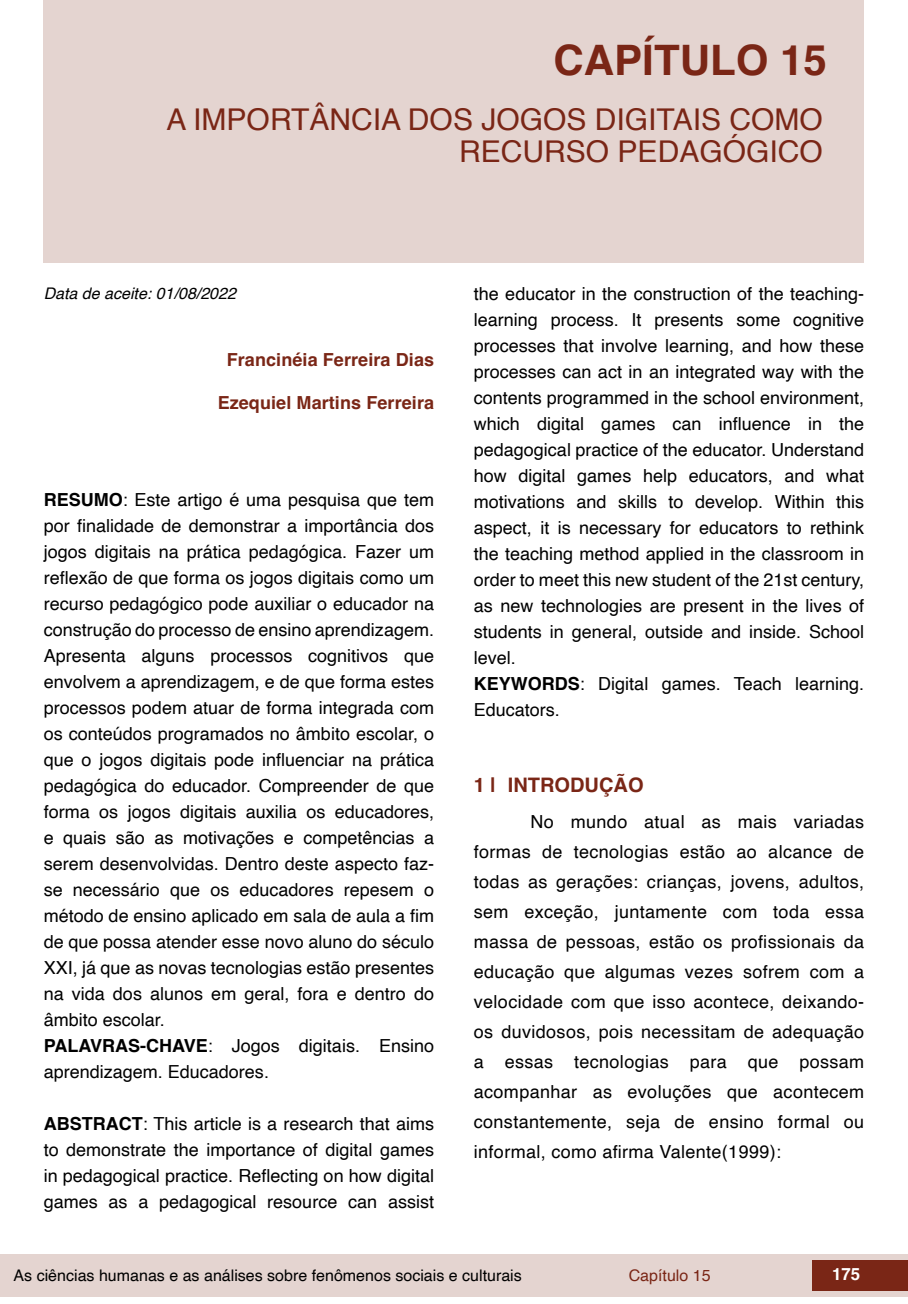
<style>
.page{position:relative;width:908px;height:1304px;background:#fff}
.page>*{position:absolute;margin:0;border:0;box-sizing:border-box;transform-origin:0 0}
.t1{font:700 42px "Helvetica";color:#7a2616}
.t2{font:30px/32px "Helvetica";color:#7a2616;text-align:right}
.t3{font:700 20px "Helvetica";color:#7a2616}
.t4{font:18px/26px "Helvetica";color:#000}
.t5{font:700 18px "Helvetica";letter-spacing:.005em;color:#7a2616}
.t6{font:700 16.8px "Helvetica";color:#fff}
.t7{font:16px "Helvetica";color:#000}
.t8{font:italic 16px "Helvetica";color:#000}
.t9{font:16px "Helvetica";color:#7a2616}
.s1{font-weight:700}
</style>
<div class="page">
<div style="left:0;top:1254px;width:906px;height:43px;background:#e4d4d0"></div>
<div style="left:812px;top:1261px;width:95px;height:30px;background:#7a2616"></div>
<div style="left:44px;top:0;width:819px;height:263px;background:#e4d4d0"></div>
<h1 class="t1" style="left:553px;top:35px;width:275px">CAPÍTULO 15</h1>
<h2 class="t2" style="left:166px;top:104px;width:657px">A IMPORTÂNCIA DOS JOGOS DIGITAIS COMO<br>RECURSO PEDAGÓGICO</h2>
<p class="t8" style="left:44px;top:280px;width:194px">Data de aceite: 01/08/2022</p>
<p class="t5" style="left:227px;top:349px;width:209px">Francinéia Ferreira Dias</p>
<p class="t5" style="left:217px;top:391px;width:218px">Ezequiel Martins Ferreira</p>
<p class="t4" style="left:44px;top:487px;width:392px"><span class="s1">RESUMO</span>: Este artigo é uma pesquisa que tem por finalidade de demonstrar a importância dos jogos digitais na prática pedagógica. Fazer um reflexão de que forma os jogos digitais como um recurso pedagógico pode auxiliar o educador na construção do processo de ensino aprendizagem.<br>Apresenta alguns processos cognitivos que envolvem a aprendizagem, e de que forma estes processos podem atuar de forma integrada com os conteúdos programados no âmbito escolar, o que o jogos digitais pode influenciar na prática pedagógica do educador. Compreender de que forma os jogos digitais auxilia os educadores, e quais são as motivações e competências a serem desenvolvidas. Dentro deste aspecto faz&shy;se necessário que os educadores repesem o método de ensino aplicado em sala de aula a fim de que possa atender esse novo aluno do século XXI, já que as novas tecnologias estão presentes na vida dos alunos em geral, fora e dentro do âmbito escolar.<br><span class="s1">PALAVRAS-CHAVE</span>: Jogos digitais. Ensino aprendizagem. Educadores.</p>
<p class="t4" style="left:44px;top:1111px;width:392px;text-align:justify"><span class="s1">ABSTRACT</span>: This article is a research that aims to demonstrate the importance of digital games in pedagogical practice. Reflecting on how digital games as a pedagogical resource can assist</p>
<p class="t4" style="left:473px;top:281px;width:392px">the educator in the construction of the teaching&shy;learning process. It presents some cognitive processes that involve learning, and how these processes can act in an integrated way with the contents programmed in the school environment, which digital games can influence in the pedagogical practice of the educator. Understand how digital games help educators, and what motivations and skills to develop. Within this aspect, it is necessary for educators to rethink the teaching method applied in the classroom in order to meet this new student of the 21st century, as new technologies are present in the lives of students in general, outside and inside. School level.<br><span class="s1">KEYWORDS</span>: Digital games. Teach learning.<br>Educators.</p>
<p class="t3" style="left:473px;top:773px;width:171px">1 | INTRODUÇÃO</p>
<p class="t4" style="left:473px;top:807px;width:392px;line-height:30px;text-align:justify;text-indent:57px">No mundo atual as mais variadas formas de tecnologias estão ao alcance de todas as gerações: crianças, jovens, adultos, sem exceção, juntamente com toda essa massa de pessoas, estão os profissionais da educação que algumas vezes sofrem com a velocidade com que isso acontece, deixando&shy;os duvidosos, pois necessitam de adequação a essas tecnologias para que possam acompanhar as evoluções que acontecem constantemente, seja de ensino formal ou informal, como afirma Valente(1999):</p>
<p class="t7" style="left:14px;top:1263px;width:509px">As ciências humanas e as análises sobre fenômenos sociais e culturais</p>
<p class="t9" style="left:628px;top:1263px;width:83px">Capítulo 15</p>
<p class="t6" style="left:831px;top:1264px;width:30px">175</p>
</div>
